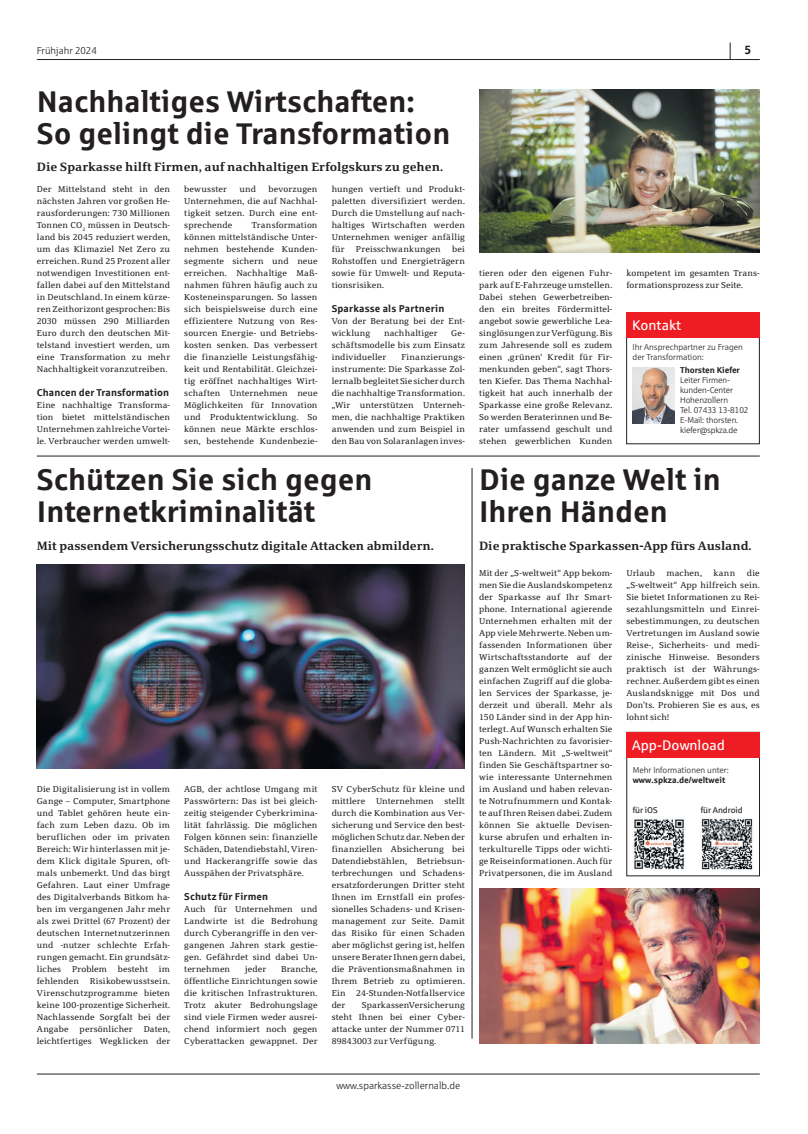
<style>
.page{position:relative;width:808px;height:1134px;background:#fff}
.page>*{position:absolute;margin:0;border:0;box-sizing:border-box;transform-origin:0 0}
.t1{font:700 30px/32px "Sparkasse Rg";color:#231f20}
.t2{font:14px "Sparkasse Rg";color:#fff}
.t3{font:700 12px "Sparkasse Serif";letter-spacing:-.005em;color:#231f20}
.t4{font:700 12px "Sparkasse Rg";color:#231f20}
.t5{font:700 10px "Sparkasse Rg";letter-spacing:.01em;color:#231f20}
.t6{font:10px "Sparkasse Lt";color:#231f20}
.t7{font:8.5px/12px "Sparkasse Serif";letter-spacing:.015em;color:#231f20;text-align:justify}
.t8{font:8.5px/10px "Sparkasse Lt";letter-spacing:-.01em;color:#231f20}
.t9{font:700 8.5px "Sparkasse Rg";color:#231f20}
.t10{font:8.5px "Sparkasse Rg";letter-spacing:-.01em;color:#231f20}
</style>
<div class="page">
<hr style="left:37px;top:1074px;width:723px;height:1px;background:#231f20">
<svg style="left:730px;top:43px;width:1px;height:16px"></svg>
<hr style="left:37px;top:59px;width:723px;height:1px;background:#231f20">
<hr style="left:37px;top:456px;width:723px;height:1px;background:#231f20">
<hr style="left:472px;top:468px;width:1px;height:570px;background:#231f20">
<img style="left:37px;top:564px;width:428px;height:204px">
<img style="left:479px;top:888px;width:281px;height:156px">
<div style="left:626px;top:732px;width:134px;height:144px;border:1px solid #231f20"></div>
<div style="left:626px;top:732px;width:134px;height:26px;background:#ee1d23"></div>
<img style="left:634px;top:818px;width:51px;height:52px">
<img style="left:701px;top:818px;width:52px;height:52px">
<img style="left:479px;top:90px;width:281px;height:162px">
<div style="left:626px;top:335px;width:134px;height:109px;border:1px solid #231f20"></div>
<div style="left:626px;top:312px;width:134px;height:26px;background:#ee1d23"></div>
<img style="left:632px;top:367px;width:42px;height:56px">
<p class="t6" style="left:37px;top:44px;width:61px">Frühjahr 2024</p>
<h3 class="t4" style="left:744px;top:42px;width:8px">5</h3>
<h1 class="t1" style="left:37px;top:84px;width:415px">Nachhaltiges Wirtschaften:<br>So gelingt die Transformation</h1>
<h3 class="t3" style="left:37px;top:160px;width:408px">Die Sparkasse hilft Firmen, auf nachhaltigen Erfolgskurs zu gehen.</h3>
<p class="t7" style="left:37px;top:183px;width:135px">Der Mittelstand steht in den nächsten Jahren vor großen He&shy;rausforderungen: 730 Millionen Tonnen CO<sub>2</sub> müssen in Deutsch&shy;land bis 2045 reduziert werden, um das Klimaziel Net Zero zu erreichen. Rund 25 Prozent aller notwendigen Investitionen ent&shy;fallen dabei auf den Mittelstand in Deutschland. In einem kürze&shy;ren Zeithorizont gesprochen: Bis 2030 müssen 290 Milliarden Euro durch den deutschen Mit&shy;telstand investiert werden, um eine Transformation zu mehr Nachhaltigkeit voranzutreiben.</p>
<p class="t5" style="left:37px;top:386px;width:134px">Chancen der Transformation</p>
<p class="t7" style="left:37px;top:399px;width:135px">Eine nachhaltige Transforma&shy;tion bietet mittelständischen Unternehmen zahlreiche Vortei&shy;le. Verbraucher werden umwelt-</p>
<p class="t7" style="left:184px;top:183px;width:44px">bewusster</p>
<p class="t7" style="left:239px;top:183px;width:18px">und</p>
<p class="t7" style="left:184px;top:183px;width:135px;text-indent:84px">bevorzugen Unternehmen, die auf Nachhal&shy;tigkeit setzen. Durch eine ent&shy;sprechende</p>
<p class="t7" style="left:184px;top:219px;width:135px;text-indent:68px">Transformation können mittelständische Unter&shy;nehmen bestehende Kunden&shy;segmente sichern und neue erreichen. Nachhaltige Maß&shy;nahmen führen häufig auch zu Kosteneinsparungen. So lassen sich beispielsweise durch eine effizientere Nutzung von Res&shy;sourcen Energie- und Betriebs&shy;kosten senken. Das verbessert die finanzielle Leistungsfähig&shy;keit und Rentabilität. Gleichzei&shy;tig eröffnet nachhaltiges Wirt&shy;schaften Unternehmen neue Möglichkeiten für Innovation und Produktentwicklung. So können neue Märkte erschlos&shy;sen, bestehende Kundenbezie-</p>
<p class="t7" style="left:332px;top:183px;width:135px">hungen vertieft und Produkt&shy;paletten diversifiziert werden.<br>Durch die Umstellung auf nach&shy;haltiges Wirtschaften werden Unternehmen weniger anfällig für</p>
<p class="t7" style="left:332px;top:243px;width:135px;text-indent:121px">bei Rohstoffen und Energieträgern sowie für Umwelt- und Reputa&shy;tionsrisiken.</p>
<p class="t5" style="left:332px;top:302px;width:114px">Sparkasse als Partnerin</p>
<p class="t7" style="left:332px;top:315px;width:135px">Von der Beratung bei der Ent&shy;wicklung</p>
<p class="t7" style="left:356px;top:243px;width:86px">Preisschwankungen</p>
<p class="t7" style="left:384px;top:327px;width:55px">nachhaltiger</p>
<p class="t7" style="left:332px;top:327px;width:135px;text-indent:120px">Ge&shy;schäftsmodelle bis zum Einsatz individueller</p>
<p class="t7" style="left:332px;top:351px;width:135px;text-indent:70px">Finanzierungs&shy;instrumente: Die Sparkasse Zol&shy;lernalb begleitet Sie sicher durch die nachhaltige Transformation. „Wir unterstützen Unterneh&shy;men, die nachhaltige Praktiken anwenden und zum Beispiel in den Bau von Solaranlagen inves-</p>
<h1 class="t1" style="left:37px;top:463px;width:337px">Schützen Sie sich gegen<br>Internetkriminalität</h1>
<h3 class="t3" style="left:37px;top:538px;width:398px">Mit passendem Versicherungsschutz digitale Attacken abmildern.</h3>
<p class="t7" style="left:37px;top:783px;width:135px">Die Digitalisierung ist in vollem Gange – Computer, Smartphone und Tablet gehören heute ein&shy;fach zum Leben dazu. Ob im beruflichen oder im privaten Bereich: Wir hinterlassen mit je&shy;dem Klick digitale Spuren, oft&shy;mals unbemerkt. Und das birgt Gefahren. Laut einer Umfrage des Digitalverbands Bitkom ha&shy;ben im vergangenen Jahr mehr als zwei Drittel (67 Prozent) der deutschen Internetnutzerinnen und -nutzer schlechte Erfah&shy;rungen gemacht. Ein grundsätz&shy;liches</p>
<p class="t7" style="left:72px;top:963px;width:36px">Problem</p>
<p class="t7" style="left:118px;top:963px;width:32px">besteht</p>
<p class="t7" style="left:159px;top:963px;width:13px">im</p>
<p class="t7" style="left:37px;top:975px;width:44px">fehlenden</p>
<p class="t7" style="left:37px;top:975px;width:135px;text-indent:53px">Risikobewusstsein.<br>Virenschutzprogramme bieten keine 100-prozentige Sicherheit.<br>Nachlassende Sorgfalt bei der Angabe</p>
<p class="t7" style="left:80px;top:1023px;width:55px">persönlicher</p>
<p class="t7" style="left:37px;top:1023px;width:135px;text-align:right">Daten,<br>leichtfertiges Wegklicken der</p>
<p class="t7" style="left:184px;top:783px;width:135px">AGB, der achtlose Umgang mit Passwörtern: Das ist bei gleich&shy;zeitig steigender Cyberkrimina&shy;lität fahrlässig. Die möglichen Folgen können sein: finanzielle Schäden, Datendiebstahl, Viren&shy;und Hackerangriffe sowie das Ausspähen der Privatsphäre.</p>
<p class="t5" style="left:184px;top:890px;width:86px">Schutz für Firmen</p>
<p class="t7" style="left:184px;top:903px;width:135px">Auch für Unternehmen und Landwirte ist die Bedrohung durch Cyberangriffe in den ver&shy;gangenen Jahren stark gestie&shy;gen. Gefährdet sind dabei Un&shy;ternehmen</p>
<p class="t7" style="left:184px;top:963px;width:135px;text-indent:97px">Branche, öffentliche Einrichtungen sowie die kritischen Infrastrukturen.<br>Trotz akuter Bedrohungslage sind viele Firmen weder ausrei&shy;chend informiert noch gegen Cyberattacken gewappnet. Der</p>
<p class="t7" style="left:245px;top:963px;width:22px">jeder</p>
<p class="t7" style="left:332px;top:783px;width:135px">SV CyberSchutz für kleine und mittlere</p>
<p class="t7" style="left:332px;top:795px;width:135px;text-indent:113px">stellt durch die Kombination aus Ver&shy;sicherung und Service den best&shy;möglichen Schutz dar. Neben der finanziellen Absicherung bei Datendiebstählen, Betriebsun&shy;terbrechungen und Schadens&shy;ersatzforderungen Dritter steht Ihnen im Ernstfall ein profes&shy;sionelles Schadens- und Krisen&shy;management zur Seite. Damit das Risiko für einen Schaden aber möglichst gering ist, helfen unsere Berater Ihnen gern dabei, die Präventionsmaßnahmen in Ihrem Betrieb zu optimieren.<br>Ein 24-Stunden-Notfallservice der</p>
<p class="t7" style="left:376px;top:795px;width:59px">Unternehmen</p>
<p class="t7" style="left:332px;top:999px;width:135px;text-indent:30px">SparkassenVersicherung steht Ihnen bei einer Cyber&shy;attacke unter der Nummer 0711<br>89843003 zur Verfügung.</p>
<p class="t7" style="left:479px;top:267px;width:135px">tieren oder den eigenen Fuhr&shy;park auf E-Fahrzeuge umstellen.<br>Dabei stehen Gewerbetreiben&shy;den ein breites Fördermittel&shy;angebot sowie gewerbliche Lea&shy;singlösungen zur Verfügung. Bis zum Jahresende soll es zudem einen ‚grünen‘ Kredit für Fir&shy;menkunden geben“, sagt Thors&shy;ten Kiefer. Das Thema Nachhal&shy;tigkeit hat auch innerhalb der Sparkasse eine große Relevanz.<br>So werden Beraterinnen und Be&shy;rater umfassend geschult und stehen gewerblichen Kunden</p>
<p class="t7" style="left:626px;top:267px;width:135px">kompetent im gesamten Trans&shy;formationsprozess zur Seite.</p>
<h2 class="t2" style="left:632px;top:317px;width:51px">Kontakt</h2>
<p class="t8" style="left:632px;top:342px;width:112px">Ihr Ansprechpartner zu Fragen der Transformation:</p>
<p class="t9" style="left:680px;top:365px;width:61px">Thorsten Kiefer</p>
<p class="t8" style="left:680px;top:375px;width:70px">Leiter Firmen&shy;kunden-Center<br>Hohenzollern<br>Tel. 07433 13-8102<br>E-Mail: thorsten. kiefer@spkza.de</p>
<h1 class="t1" style="left:479px;top:463px;width:243px">Die ganze Welt in<br>Ihren Händen</h1>
<h3 class="t3" style="left:479px;top:538px;width:274px">Die praktische Sparkassen-App fürs Ausland.</h3>
<p class="t7" style="left:479px;top:567px;width:135px">Mit der „S-weltweit“ App bekom&shy;men Sie die Auslandskompetenz der Sparkasse auf Ihr Smart&shy;phone. International agierende Unternehmen erhalten mit der App viele Mehrwerte. Neben um&shy;fassenden Informationen über Wirtschaftsstandorte auf der ganzen Welt ermöglicht sie auch einfachen Zugriff auf die globa&shy;len Services der Sparkasse, je&shy;derzeit und überall. Mehr als 150 Länder sind in der App hin&shy;terlegt. Auf Wunsch erhalten Sie Push-Nachrichten zu favorisier&shy;ten Ländern. Mit „S-weltweit“ finden Sie Geschäftspartner so&shy;wie interessante Unternehmen im Ausland und haben relevan&shy;te Notrufnummern und Kontak&shy;te auf Ihren Reisen dabei. Zudem können Sie aktuelle Devisen&shy;kurse abrufen und erhalten in&shy;terkulturelle Tipps oder wichti&shy;ge Reiseinformationen. Auch für Privatpersonen, die im Ausland</p>
<p class="t7" style="left:626px;top:567px;width:30px">Urlaub</p>
<p class="t7" style="left:666px;top:567px;width:37px">machen,</p>
<p class="t7" style="left:714px;top:567px;width:23px">kann</p>
<p class="t7" style="left:626px;top:567px;width:135px;text-indent:120px">die „S-weltweit“ App hilfreich sein.<br>Sie bietet Informationen zu Rei&shy;sezahlungsmitteln und Einrei&shy;sebestimmungen, zu deutschen Vertretungen im Ausland sowie Reise-, Sicherheits- und medi&shy;zinische Hinweise. Besonders praktisch ist der Währungs&shy;rechner. Außerdem gibt es einen Auslandsknigge mit Dos und Don’ts. Probieren Sie es aus, es lohnt sich!</p>
<h2 class="t2" style="left:632px;top:737px;width:94px">App-Download</h2>
<p class="t8" style="left:633px;top:765px;width:98px">Mehr Informationen unter:</p>
<p class="t9" style="left:633px;top:774px;width:94px">www.spkza.de/weltweit</p>
<p class="t10" style="left:633px;top:805px;width:27px">für iOS</p>
<p class="t10" style="left:701px;top:805px;width:44px">für Android</p>
<p class="t6" style="left:336px;top:1080px;width:125px">www.sparkasse-zollernalb.de</p>
</div>
